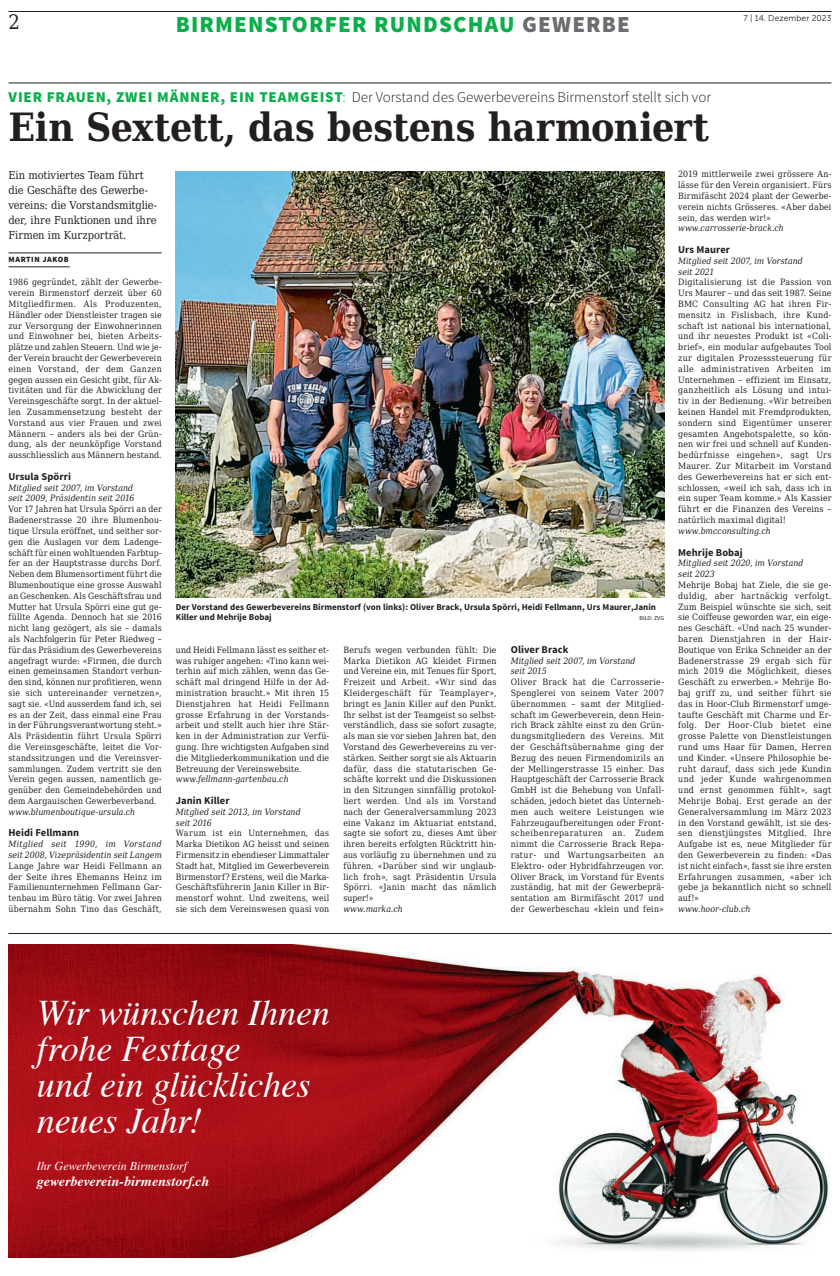
<style>
.page{position:relative;width:840px;height:1276px;background:#fff}
.page>*{position:absolute;margin:0;border:0;box-sizing:border-box;transform-origin:0 0}
.t1{font:700 39px "DejaVu Serif Condensed";letter-spacing:-.005em;color:#231f20}
.t2{font:italic 36px/36px "Times";letter-spacing:-.01em;color:#fff}
.t3{font:900 23px "Source Sans Pro";letter-spacing:.05em;color:#0cae4c}
.t4{font:20px "DejaVu Serif Condensed";color:#231f20}
.t5{font:300 15px "Source Sans Pro";color:#231f20}
.t6{font:italic 700 14px "Times";color:#fff}
.t7{font:italic 12px "Times";color:#fff}
.t8{font:11px/15px "DejaVu Serif Condensed";letter-spacing:-.005em;color:#231f20}
.t9{font:700 10.5px "Source Sans Pro";letter-spacing:.005em;color:#231f20}
.t10{font:700 9px/10.8px "Source Sans Pro";color:#231f20}
.t11{font:8.7px/10.8px "DejaVu Serif Condensed";letter-spacing:.02em;color:#231f20;text-align:justify}
.t12{font:italic 8.7px/10.8px "DejaVu Serif Condensed";color:#231f20}
.t13{font:8.5px "Museo Sans 300";letter-spacing:.01em;color:#231f20}
.t14{font:900 8px "Source Sans Pro";letter-spacing:.07em;color:#231f20}
.t15{font:6px "Source Sans Pro";color:#231f20}
.s1{color:#6c6d70}
.s2{font-weight:900;color:#0cae4c}
.s3{color:#0cae4c}
</style>
<div class="page">
<hr style="left:9px;top:253px;width:153px;height:1px;background:#231f20">
<hr style="left:9px;top:267px;width:61px;height:1px;background:#231f20">
<img style="left:176px;top:171px;width:487px;height:426px">
<hr style="left:9px;top:933px;width:822px;height:1px;background:#231f20">
<img style="left:9px;top:944px;width:822px;height:313px">
<hr style="left:9px;top:11px;width:822px;height:1px;background:#231f20">
<hr style="left:9px;top:83px;width:822px;height:1px;background:#231f20">
<h3 class="t4" style="left:9px;top:7px;width:13px">2</h3>
<h3 class="t3" style="left:176px;top:9px;width:455px">BIRMENSTORFER RUNDSCHAU <span class="s1">GEWERBE</span></h3>
<p class="t13" style="left:743px;top:13px;width:89px">7 | 14. Dezember 2023</p>
<h3 class="t5" style="left:9px;top:88px;width:703px"><span class="s2">VIER FRAUEN, ZWEI MÄNNER, EIN TEAMGEIST</span><span class="s3">:</span> Der Vorstand des Gewerbevereins Birmenstorf stellt sich vor</h3>
<h1 class="t1" style="left:9px;top:96px;width:701px">Ein Sextett, das bestens harmoniert</h1>
<p class="t8" style="left:9px;top:167px;width:150px">Ein motiviertes Team führt die Geschäfte des Gewerbe&shy;vereins: die Vorstandsmitglie&shy;der, ihre Funktionen und ihre<br>Firmen im Kurzporträt.</p>
<p class="t14" style="left:9px;top:254px;width:62px">MARTIN JAKOB</p>
<p class="t11" style="left:9px;top:277px;width:155px">1986 gegründet, zählt der Gewerbe&shy;verein Birmenstorf derzeit über 60<br>Mitgliedfirmen. Als Produzenten, Händler oder Dienstleister tragen sie zur Versorgung der Einwohnerinnen und Einwohner bei, bieten Arbeits&shy;plätze und zahlen Steuern. Und wie je&shy;der Verein braucht der Gewerbeverein einen Vorstand, der dem Ganzen gegen aussen ein Gesicht gibt, für Ak&shy;tivitäten und für die Abwicklung der Vereinsgeschäfte sorgt. In der aktuel&shy;len Zusammensetzung besteht der Vorstand aus vier Frauen und zwei Männern – anders als bei der Grün&shy;dung, als der neunköpfige Vorstand ausschliesslich aus Männern bestand.</p>
<p class="t9" style="left:9px;top:470px;width:64px">Ursula Spörri</p>
<p class="t12" style="left:9px;top:482px;width:127px">Mitglied seit 2007, im Vorstand seit 2009, Präsidentin seit 2016</p>
<p class="t11" style="left:9px;top:503px;width:155px">Vor 17 Jahren hat Ursula Spörri an der Badenerstrasse 20 ihre Blumenbou&shy;tique Ursula eröffnet, und seither sor&shy;gen die Auslagen vor dem Ladenge&shy;schäft für einen wohltuenden Farbtup&shy;fer an der Hauptstrasse durchs Dorf.<br>Neben dem Blumensortiment führt die Blumenboutique eine grosse Auswahl an Geschenken. Als Geschäftsfrau und Mutter hat Ursula Spörri eine gut ge&shy;füllte Agenda. Dennoch hat sie 2016 nicht lang gezögert, als sie – damals als Nachfolgerin für Peter Riedweg – für das Präsidium des Gewerbevereins angefragt wurde: «Firmen, die durch einen gemeinsamen Standort verbun&shy;den sind, können nur profitieren, wenn sie sich untereinander vernetzen», sagt sie. «Und ausserdem fand ich, sei es an der Zeit, dass einmal eine Frau in der Führungsverantwortung steht.» Als Präsidentin führt Ursula Spörri die Vereinsgeschäfte, leitet die Vor&shy;standssitzungen und die Vereinsver&shy;sammlungen. Zudem vertritt sie den Verein gegen aussen, namentlich ge&shy;genüber den Gemeindebehörden und dem Aargauischen Gewerbeverband.</p>
<p class="t12" style="left:9px;top:806px;width:128px">www.blumenboutique-ursula.ch</p>
<p class="t9" style="left:9px;top:826px;width:72px">Heidi Fellmann</p>
<p class="t12" style="left:9px;top:838px;width:155px">Mitglied seit 1990, im Vorstand seit 2008, Vizepräsidentin seit Langem</p>
<p class="t11" style="left:9px;top:860px;width:155px">Lange Jahre war Heidi Fellmann an der Seite ihres Ehemanns Heinz im Familienunternehmen Fellmann Gar&shy;tenbau im Büro tätig. Vor zwei Jahren übernahm Sohn Tino das Geschäft,</p>
<p class="t11" style="left:677px;top:169px;width:155px">2019 mittlerweile zwei grössere An&shy;lässe für den Verein organisiert. Fürs Birmifäscht 2024 plant der Gewerbe&shy;verein nichts Grösseres. «Aber dabei sein, das werden wir!»</p>
<p class="t12" style="left:677px;top:223px;width:107px">www.carrosserie-brack.ch</p>
<p class="t9" style="left:677px;top:243px;width:53px">Urs Maurer</p>
<p class="t12" style="left:677px;top:255px;width:126px">Mitglied seit 2007, im Vorstand seit 2021</p>
<p class="t11" style="left:677px;top:277px;width:155px;text-align:left">Digitalisierung ist die Passion von Urs Maurer – und das seit 1987. Seine BMC Consulting AG hat ihren Fir&shy;mensitz in Fislisbach, ihre Kund&shy;schaft ist national bis international, und ihr neuestes Produkt ist «Coli&shy;brief», ein modular aufgebautes Tool zur digitalen Prozesssteuerung für alle administrativen Arbeiten im Unternehmen – effizient im Einsatz, ganzheitlich als Lösung und intui-- tiv in der Bedienung. «Wir betreiben keinen Handel mit Fremdprodukten, sondern sind Eigentümer unserer gesamten Angebotspalette, so kön&shy;nen wir frei und schnell auf Kunden&shy;bedürfnisse eingehen», sagt Urs Maurer. Zur Mitarbeit im Vorstand des Gewerbevereins hat er sich ent&shy;schlossen, «weil ich sah, dass ich in ein super Team komme.» Als Kassier führt er die Finanzen des Vereins – natürlich maximal digital!</p>
<p class="t12" style="left:677px;top:525px;width:94px">www.bmcconsulting.ch</p>
<p class="t9" style="left:677px;top:545px;width:66px">Mehrije Bobaj</p>
<p class="t12" style="left:677px;top:557px;width:127px">Mitglied seit 2020, im Vorstand seit 2023</p>
<p class="t11" style="left:677px;top:579px;width:155px;text-align:left">Mehrije Bobaj hat Ziele, die sie ge&shy;duldig, aber hartnäckig verfolgt.<br>Zum Beispiel wünschte sie sich, seit sie Coiffeuse geworden war, ein eige&shy;nes Geschäft. «Und nach 25 wunder&shy;baren Dienstjahren in der Hair-- Boutique von Erika Schneider an der Badenerstrasse 29 ergab sich für mich 2019 die Möglichkeit, dieses Geschäft zu erwerben.» Mehrije Bo&shy;baj griff zu, und seither führt sie das in Hoor-Club Birmenstorf umge&shy;taufte Geschäft mit Charme und Er&shy;folg. Der Hoor-Club bietet eine grosse Palette von Dienstleistungen rund ums Haar für Damen, Herren und Kinder. «Unsere Philosophie be&shy;ruht darauf, dass sich jede Kundin und jeder Kunde wahrgenommen und ernst genommen fühlt», sagt Mehrije Bobaj. Erst gerade an der Generalversammlung im März 2023 in den Vorstand gewählt, ist sie des&shy;sen dienstjüngstes Mitglied. Ihre Aufgabe ist es, neue Mitglieder für den Gewerbeverein zu finden: «Das ist nicht einfach», fasst sie ihre ersten Erfahrungen zusammen, «aber ich gebe ja bekanntlich nicht so schnell auf!»</p>
<p class="t12" style="left:677px;top:903px;width:74px">www.hoor-club.ch</p>
<p class="t10" style="left:176px;top:601px;width:481px">Der Vorstand des Gewerbevereins Birmenstorf (von links): Oliver Brack, Ursula Spörri, Heidi Fellmann, Urs Maurer,Janin<br>Killer und Mehrije Bobaj</p>
<p class="t15" style="left:639px;top:614px;width:26px">BILD: ZVG</p>
<p class="t9" style="left:510px;top:642px;width:59px">Oliver Brack</p>
<p class="t12" style="left:510px;top:655px;width:126px">Mitglied seit 2007, im Vorstand seit 2015</p>
<p class="t11" style="left:510px;top:676px;width:155px;text-align:left">Oliver Brack hat die Carrosserie-- Spenglerei von seinem Vater 2007 übernommen – samt der Mitglied&shy;schaft im Gewerbeverein, denn Hein&shy;rich Brack zählte einst zu den Grün&shy;dungsmitgliedern des Vereins. Mit der Geschäftsübernahme ging der Bezug des neuen Firmendomizils an der Mellingerstrasse 15 einher. Das Hauptgeschäft der Carrosserie Brack GmbH ist die Behebung von Unfall&shy;schäden, jedoch bietet das Unterneh&shy;men auch weitere Leistungen wie Fahrzeugaufbereitungen oder Front&shy;scheibenreparaturen an. Zudem nimmt die Carrosserie Brack Repa&shy;ratur- und Wartungsarbeiten an Elektro- oder Hybridfahrzeugen vor.<br>Oliver Brack, im Vorstand für Events zuständig, hat mit der Gewerbeprä&shy;sentation am Birmifäscht 2017 und der Gewerbeschau «klein und fein»</p>
<p class="t11" style="left:176px;top:644px;width:155px">und Heidi Fellmann lässt es seither et&shy;was ruhiger angehen: «Tino kann wei&shy;terhin auf mich zählen, wenn das Ge&shy;schäft mal dringend Hilfe in der Ad&shy;ministration braucht.» Mit ihren 15<br>Dienstjahren hat Heidi Fellmann grosse Erfahrung in der Vorstands&shy;arbeit und stellt auch hier ihre Stär&shy;ken in der Administration zur Verfü&shy;gung. Ihre wichtigsten Aufgaben sind die Mitgliederkommunikation und die Betreuung der Vereinswebsite.</p>
<p class="t12" style="left:176px;top:773px;width:114px">www.fellmann-gartenbau.ch</p>
<p class="t9" style="left:176px;top:794px;width:55px">Janin Killer</p>
<p class="t12" style="left:176px;top:806px;width:126px">Mitglied seit 2013, im Vorstand seit 2016</p>
<p class="t11" style="left:176px;top:827px;width:155px">Warum ist ein Unternehmen, das Marka Dietikon AG heisst und seinen Firmensitz in ebendieser Limmattaler Stadt hat, Mitglied im Gewerbeverein Birmenstorf? Erstens, weil die Marka-Geschäftsführerin Janin Killer in Bir&shy;menstorf wohnt. Und zweitens, weil sie sich dem Vereinswesen quasi von</p>
<p class="t11" style="left:343px;top:644px;width:155px">Berufs wegen verbunden fühlt: Die Marka Dietikon AG kleidet Firmen und Vereine ein, mit Tenues für Sport, Freizeit und Arbeit. «Wir sind das Kleidergeschäft für Teamplayer», bringt es Janin Killer auf den Punkt.<br>Ihr selbst ist der Teamgeist so selbst&shy;verständlich, dass sie sofort zusagte, als man sie vor sieben Jahren bat, den Vorstand des Gewerbevereins zu ver&shy;stärken. Seither sorgt sie als Aktuarin dafür, dass die statutarischen Ge&shy;schäfte korrekt und die Diskussionen in den Sitzungen sinnfällig protokol&shy;liert werden. Und als im Vorstand nach der Generalversammlung 2023 eine Vakanz im Aktuariat entstand, sagte sie sofort zu, dieses Amt über ihren bereits erfolgten Rücktritt hin&shy;aus vorläufig zu übernehmen und zu führen. «Darüber sind wir unglaub&shy;lich froh», sagt Präsidentin Ursula Spörri. «Janin macht das nämlich super!»</p>
<p class="t12" style="left:343px;top:903px;width:61px">www.marka.ch</p>
<h2 class="t2" style="left:37px;top:993px;width:294px">Wir wünschen Ihnen frohe Festtage<br>und ein glückliches neues Jahr!</h2>
<h3 class="t7" style="left:37px;top:1155px;width:152px">Ihr Gewerbeverein Birmenstorf</h3>
<h3 class="t6" style="left:37px;top:1168px;width:174px">gewerbeverein-birmenstorf.ch</h3>
</div>
